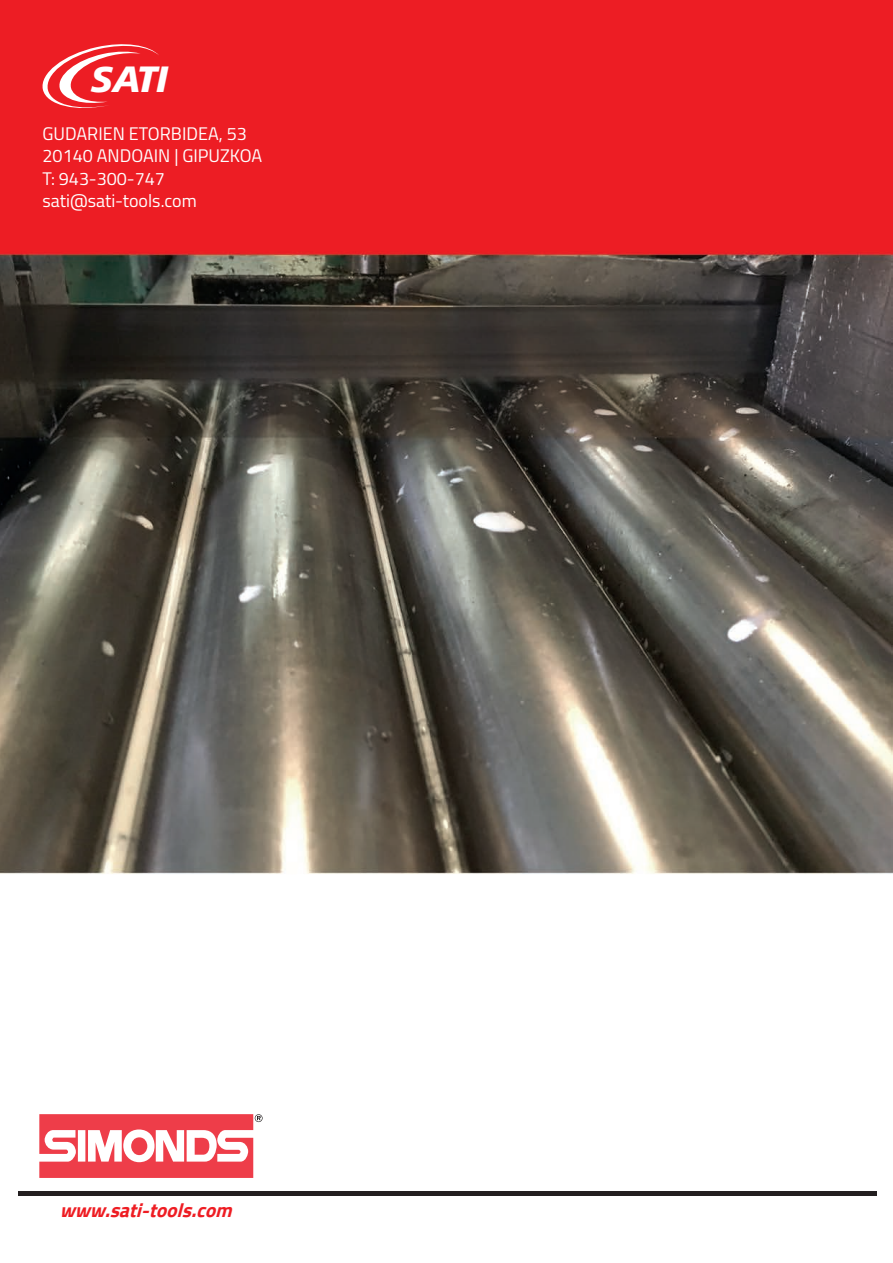
<style>
.page{position:relative;width:893px;height:1263px;background:#fff}
.page>*{position:absolute;margin:0;border:0;box-sizing:border-box;transform-origin:0 0}
.t1{font:italic 900 36.3px "Frutiger 76";color:#fff}
.t2{font:italic 700 19.5px "Cairo";color:#ee1d23}
.t3{font:18px/22.5px "Cairo";color:#fff}
</style>
<div class="page">
<img style="left:0;top:0;width:893px;height:1196px">
<hr style="left:18px;top:1191px;width:859px;height:4px;background:#231f20">
<svg style="left:39px;top:1114px;width:224px;height:64px"></svg>
<svg style="left:39px;top:41px;width:120px;height:71px;background:#ef3a40"></svg>
<h1 class="t1" style="left:90px;top:57px;width:79px">SATI</h1>
<p class="t3" style="left:43px;top:122px;width:221px">GUDARIEN ETORBIDEA, 53<br>20140 ANDOAIN | GIPUZKOA<br>T: 943-300-747 sati@sati-tools.com</p>
<p class="t2" style="left:60px;top:1198px;width:182px">www.sati-tools.com</p>
</div>
